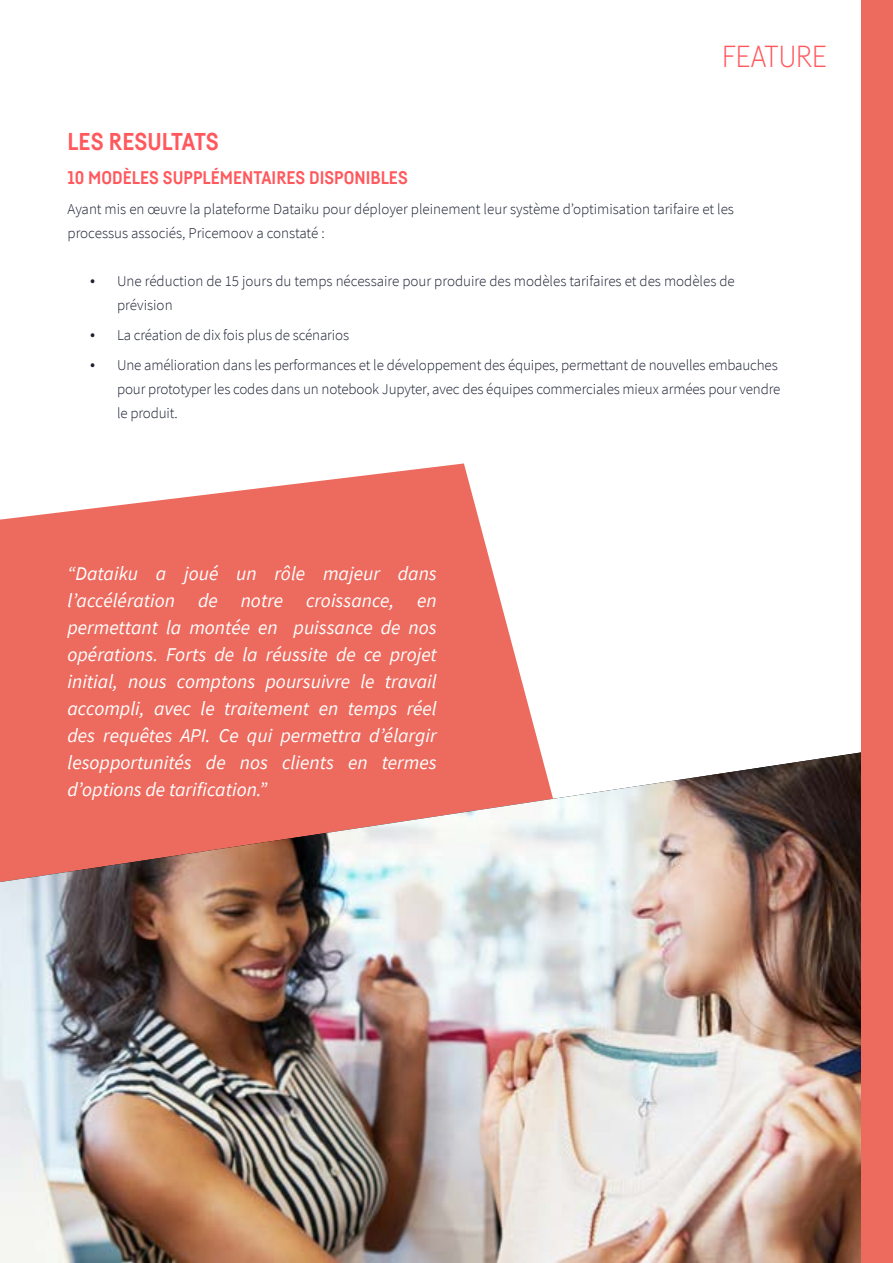
<style>
.page{position:relative;width:893px;height:1263px;background:#fff}
.page>*{position:absolute;margin:0;border:0;box-sizing:border-box;transform-origin:0 0}
.t1{font:300 30px "Fabrikat";color:#ff585d}
.t2{font:700 24px "Fabrikat";color:#ff585d}
.t3{font:italic 19.5px/27px "Source Sans Pro";color:#fff;text-align:justify}
.t4{font:700 18px "Fabrikat";color:#ff585d}
.t5{font:300 15px/24px "Source Sans Pro";letter-spacing:-.01em;color:#1b2031}
.s1{font-size:18px}
</style>
<div class="page">
<svg style="left:0;top:463px;width:540px;height:285px;fill:#ed6a5e"></svg>
<img style="left:0;top:748px;width:861px;height:515px">
<div style="left:861px;top:0;width:32px;height:1263px;background:#ed6a5e"></div>
<h1 class="t1" style="left:722px;top:39px;width:107px">FEATURE</h1>
<h2 class="t2" style="left:68px;top:127px;width:153px">LES RESULTATS</h2>
<p class="t4" style="left:68px;top:166px;width:342px">10 MODÈLES SUPPLÉMENTAIRES DISPONIBLES</p>
<p class="t5" style="left:68px;top:197px;width:668px">Ayant mis en œuvre la plateforme Dataiku pour déployer pleinement leur système d’optimisation tarifaire et les processus associés, Pricemoov a constaté :</p>
<p class="t5" style="left:117px;top:269px;width:619px;text-indent:-27px"><span class="s1">•</span> Une réduction de 15 jours du temps nécessaire pour produire des modèles tarifaires et des modèles de prévision</p>
<p class="t5" style="left:90px;top:323px;width:261px"><span class="s1">•</span> La création de dix fois plus de scénarios</p>
<p class="t5" style="left:117px;top:353px;width:665px;text-indent:-27px"><span class="s1">•</span> Une amélioration dans les performances et le développement des équipes, permettant de nouvelles embauches pour prototyper les codes dans un notebook Jupyter, avec des équipes commerciales mieux armées pour vendre le produit.</p>
<p class="t3" style="left:68px;top:560px;width:371px">“Dataiku a joué un rôle majeur dans l’accélération de notre croissance, en permettant la montée en puissance de nos opérations. Forts de la réussite de ce projet initial, nous comptons poursuivre le travail accompli, avec le traitement en temps réel des requêtes API. Ce qui permettra d’élargir lesopportunités de nos clients en termes d’options de tarification.”</p>
</div>
